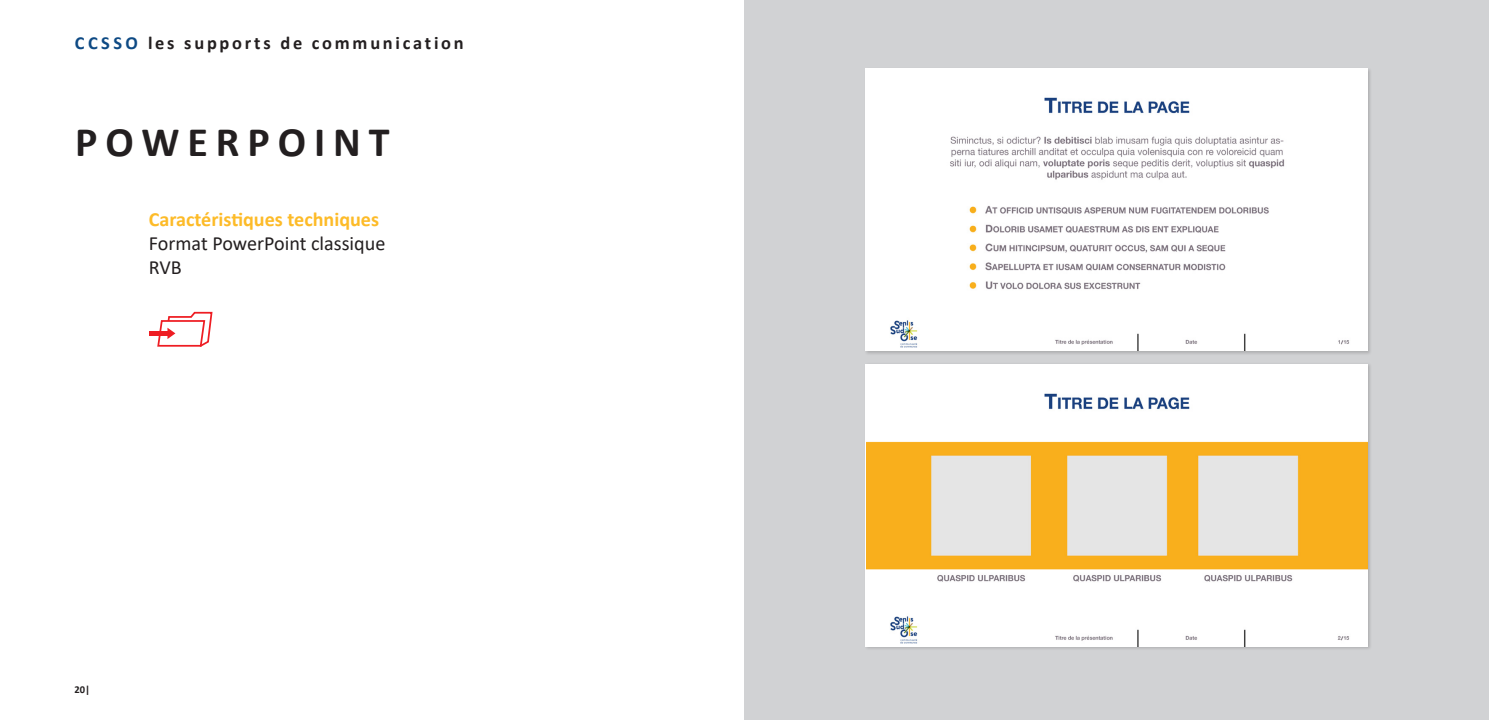
<style>
.page{position:relative;width:1489px;height:720px;background:#fff}
.page>*{position:absolute;margin:0;border:0;box-sizing:border-box;transform-origin:0 0}
.Titre_principal_page{font:700 42px "Calibri";letter-spacing:.19em;color:#231f20}
.Texte_courant{font:20.12px "Calibri";color:#231f20}
.Texte_courant-2{font:700 20.12px "Calibri";color:#fdbb28}
.t1{font:700 18.38px "Calibri";letter-spacing:.15em;color:#231f20}
.t2{font:700 10.5px "Calibri";color:#231f20}
.s1{color:#0e4a84}
</style>
<div class="page">
<div style="left:744px;top:0;width:744px;height:719px;background:#d1d2d4"></div>
<hr style="left:149px;top:331px;width:18px;height:4px;background:#ee1d23">
<svg style="left:156px;top:311px;width:57px;height:36px"></svg>
<div style="left:864px;top:67px;width:507px;height:288px;background:#231f20;opacity:.2"></div>
<img style="left:866px;top:68px;width:501px;height:282px">
<div style="left:864px;top:362px;width:507px;height:288px;background:#231f20;opacity:.2"></div>
<img style="left:866px;top:364px;width:501px;height:282px">
<p class="t1" style="left:75px;top:29px;width:390px"><span class="s1">CCSSO</span> les supports de communication</p>
<p class="Titre_principal_page" style="left:75px;top:112px;width:316px">POWERPOINT</p>
<p class="Texte_courant-2" style="left:149px;top:205px;width:232px">Caractéristiques techniques</p>
<p class="Texte_courant" style="left:149px;top:229px;width:238px">Format PowerPoint classique</p>
<p class="Texte_courant" style="left:149px;top:254px;width:35px">RVB</p>
<p class="t2" style="left:74px;top:682px;width:17px">20|</p>
</div>
